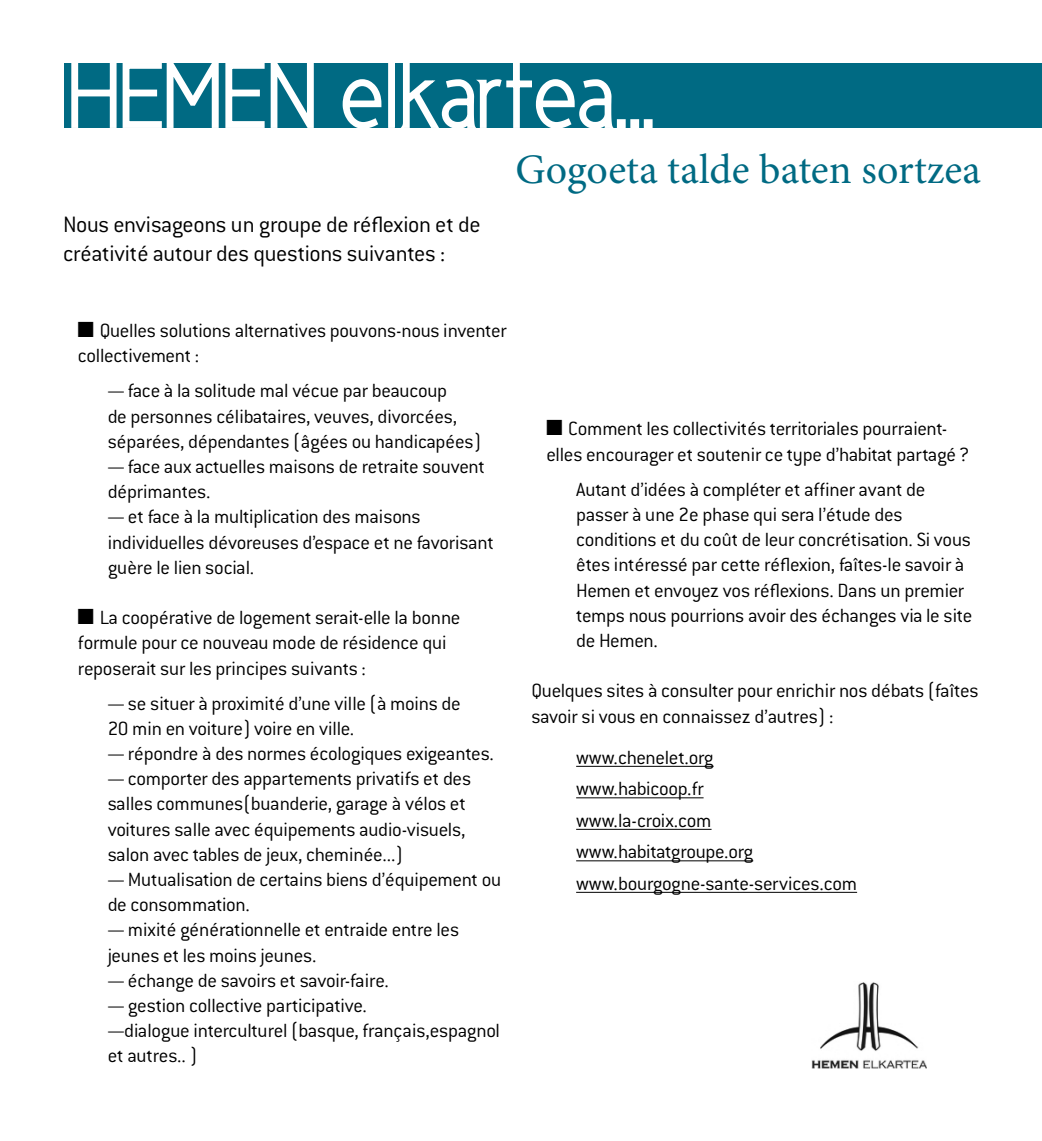
<style>
.page{position:relative;width:1042px;height:1141px;background:#fff}
.page>*{position:absolute;margin:0;border:0;box-sizing:border-box;transform-origin:0 0}
.t1{font:92.75px "Cicle Semi";color:#fff}
.Style_de_paragraphe{font:42px "Minion Pro";color:#006a83}
.Style_de_paragraphe-2{font:300 24.5px/29.4px "Conduit ITC";letter-spacing:-.015em;color:#000}
.Style_de_paragraphe-3{font:300 21px/25.2px "Conduit ITC";letter-spacing:-.015em;color:#000}
.s1{font-family:"Monotype Sorts";font-weight:400}
</style>
<div class="page">
<img style="left:811px;top:982px;width:116px;height:87px">
<div style="left:64px;top:63px;width:978px;height:64px;background:#006a83"></div>
<svg style="left:70px;top:63px;width:245px;height:65px"></svg>
<svg style="left:342px;top:79px;width:40px;height:49px"></svg>
<div style="left:388px;top:63px;width:7px;height:65px;border:2px solid #fff"></div>
<svg style="left:398px;top:63px;width:218px;height:65px"></svg>
<div style="left:617px;top:119px;width:9px;height:9px;border:2px solid #fff"></div>
<div style="left:630px;top:119px;width:9px;height:9px;border:2px solid #fff"></div>
<div style="left:644px;top:119px;width:8px;height:9px;border:2px solid #fff"></div>
<hr style="left:576px;top:766px;width:137px;height:1px;background:#000">
<hr style="left:576px;top:797px;width:127px;height:1px;background:#000">
<hr style="left:576px;top:829px;width:135px;height:1px;background:#000">
<hr style="left:576px;top:860px;width:177px;height:1px;background:#000">
<hr style="left:576px;top:892px;width:281px;height:1px;background:#000">
<p class="t1" style="left:68px;top:47px;width:588px">HEMEN elkartea...</p>
<p class="Style_de_paragraphe-2" style="left:63px;top:210px;width:419px">Nous envisageons un groupe de réflexion et de créativité autour des questions suivantes :</p>
<p class="Style_de_paragraphe" style="left:515px;top:141px;width:467px">Gogoeta talde baten sortzea</p>
<p class="Style_de_paragraphe-3" style="left:78px;top:318px;width:430px"><span class="s1">N</span> Quelles solutions alternatives pouvons-nous inventer collectivement :</p>
<p class="Style_de_paragraphe-3" style="left:108px;top:378px;width:375px">— face à la solitude mal vécue par beaucoup<br>de personnes célibataires, veuves, divorcées, séparées, dépendantes (âgées ou handicapées)</p>
<p class="Style_de_paragraphe-3" style="left:108px;top:454px;width:379px">— face aux actuelles maisons de retraite souvent déprimantes.</p>
<p class="Style_de_paragraphe-3" style="left:108px;top:504px;width:388px">— et face à la multiplication des maisons individuelles dévoreuses d’espace et ne favorisant guère le lien social.</p>
<p class="Style_de_paragraphe-3" style="left:78px;top:605px;width:384px"><span class="s1">N</span> La coopérative de logement serait-elle la bonne formule pour ce nouveau mode de résidence qui reposerait sur les principes suivants :</p>
<p class="Style_de_paragraphe-3" style="left:108px;top:691px;width:355px">— se situer à proximité d’une ville (à moins de<br>20 min en voiture) voire en ville.</p>
<p class="Style_de_paragraphe-3" style="left:108px;top:741px;width:388px">— répondre à des normes écologiques exigeantes.</p>
<p class="Style_de_paragraphe-3" style="left:108px;top:766px;width:365px">— comporter des appartements privatifs et des salles communes(buanderie, garage à vélos et voitures salle avec équipements audio-visuels, salon avec tables de jeux, cheminée...)</p>
<p class="Style_de_paragraphe-3" style="left:108px;top:867px;width:395px">— Mutualisation de certains biens d’équipement ou de consommation.</p>
<p class="Style_de_paragraphe-3" style="left:108px;top:917px;width:353px">— mixité générationnelle et entraide entre les jeunes et les moins jeunes.</p>
<p class="Style_de_paragraphe-3" style="left:108px;top:968px;width:283px">— échange de savoirs et savoir-faire.</p>
<p class="Style_de_paragraphe-3" style="left:108px;top:993px;width:261px">— gestion collective participative.</p>
<p class="Style_de_paragraphe-3" style="left:108px;top:1018px;width:394px">—dialogue interculturel (basque, français,espagnol et autres.. )</p>
<p class="Style_de_paragraphe-3" style="left:546px;top:416px;width:425px"><span class="s1">N</span> Comment les collectivités territoriales pourraient&shy;elles encourager et soutenir ce type d’habitat partagé?</p>
<p class="Style_de_paragraphe-3" style="left:576px;top:477px;width:398px">Autant d’idées à compléter et affiner avant de passer à une 2e phase qui sera l’étude des conditions et du coût de leur concrétisation. Si vous êtes intéressé par cette réflexion, faîtes-le savoir à Hemen et envoyez vos réflexions. Dans un premier temps nous pourrions avoir des échanges via le site de Hemen.</p>
<p class="Style_de_paragraphe-3" style="left:531px;top:678px;width:449px">Quelques sites à consulter pour enrichir nos débats (faîtes savoir si vous en connaissez d’autres) :</p>
<p class="Style_de_paragraphe-3" style="left:576px;top:745px;width:139px">www.chenelet.org</p>
<p class="Style_de_paragraphe-3" style="left:576px;top:776px;width:129px">www.habicoop.fr</p>
<p class="Style_de_paragraphe-3" style="left:576px;top:808px;width:137px">www.la-croix.com</p>
<p class="Style_de_paragraphe-3" style="left:576px;top:839px;width:179px">www.habitatgroupe.org</p>
<p class="Style_de_paragraphe-3" style="left:576px;top:871px;width:282px">www.bourgogne-sante-services.com</p>
</div>
